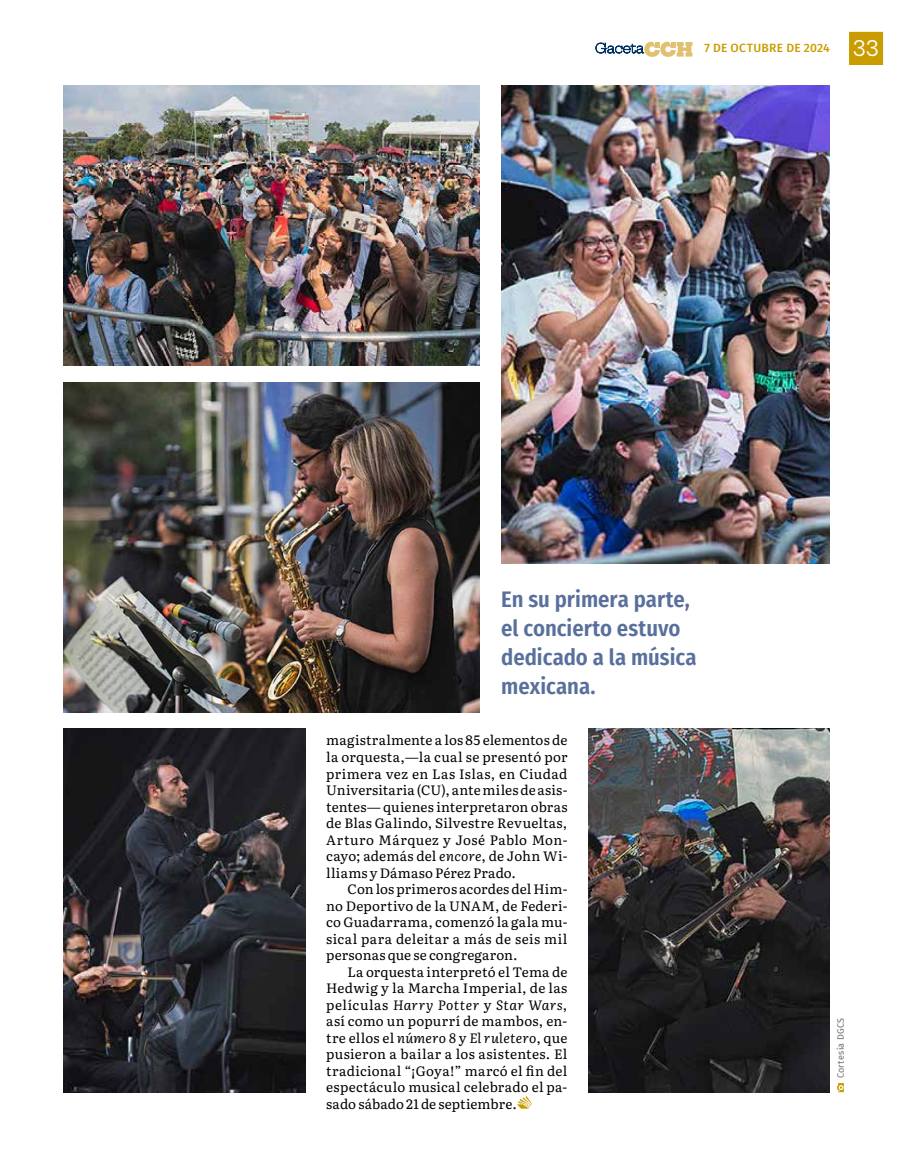
<style>
.page{position:relative;width:915px;height:1170px;background:#fff}
.page>*{position:absolute;margin:0;border:0;box-sizing:border-box;transform-origin:0 0}
.t1{font:600 22.5px/28.8px "Fira Sans Condensed";color:#5a709c}
.t2{font:13.5px/16.5px "Literata 18 pt";letter-spacing:.02em;color:#000;text-align:justify}
.t3{font:500 12px "Fira Sans";letter-spacing:.025em;color:#c99d00}
.t4{font:9px "Fira Sans";letter-spacing:.03em;color:#706f6f}
.s1{font-family:"Hepta Slab";font-weight:400;font-size:21px;color:#fff}
.s2{font-style:italic}
</style>
<div class="page">
<img style="left:64px;top:729px;width:241px;height:363px">
<img style="left:64px;top:85px;width:415px;height:280px">
<img style="left:501px;top:85px;width:328px;height:478px">
<img style="left:64px;top:382px;width:415px;height:330px">
<img style="left:588px;top:729px;width:241px;height:363px">
<svg style="left:837px;top:1083px;width:6px;height:9px"></svg>
<svg style="left:517px;top:1096px;width:14px;height:12px"></svg>
<svg style="left:595px;top:41px;width:97px;height:16px"></svg>
<div style="left:848px;top:32px;width:34px;height:33px;background:#c99d00"></div>
<p class="t3" style="left:704px;top:39px;width:176px">7 DE OCTUBRE DE 2024 <span class="s1">33</span></p>
<h1 class="t1" style="left:501px;top:583px;width:197px">En su primera parte, el concierto estuvo dedicado a la música mexicana.</h1>
<p class="t2" style="left:326px;top:731px;width:242px">magistralmente a los 85 elementos de la orquesta,—la cual se presentó por primera vez en Las Islas, en Ciudad Universitaria (CU), ante miles de asis&shy;tentes— quienes interpretaron obras de Blas Galindo, Silvestre Revueltas, Arturo Márquez y José Pablo Mon&shy;cayo; además del <span class="s2">encore</span>, de John Wi&shy;lliams y Dámaso Pérez Prado.</p>
<p class="t2" style="left:326px;top:879px;width:242px;text-indent:21px">Con los primeros acordes del Him&shy;no Deportivo de la UNAM, de Federi&shy;co Guadarrama, comenzó la gala mu&shy;sical para deleitar a más de seis mil personas que se congregaron.</p>
<p class="t2" style="left:326px;top:962px;width:242px;text-indent:21px">La orquesta interpretó el Tema de Hedwig y la Marcha Imperial, de las películas <span class="s2">Harry Potter</span> y <span class="s2">Star Wars</span>, así como un popurrí de mambos, en&shy;tre ellos el <span class="s2">número 8</span> y <span class="s2">El ruletero</span>, que pusieron a bailar a los asistentes. El tradicional “¡Goya!” marcó el fin del espectáculo musical celebrado el pa&shy;sado sábado 21 de septiembre.</p>
<p class="t4" style="left:833px;top:1078px;width:62px;rotate:-90deg">Cortesía DGCS</p>
</div>
